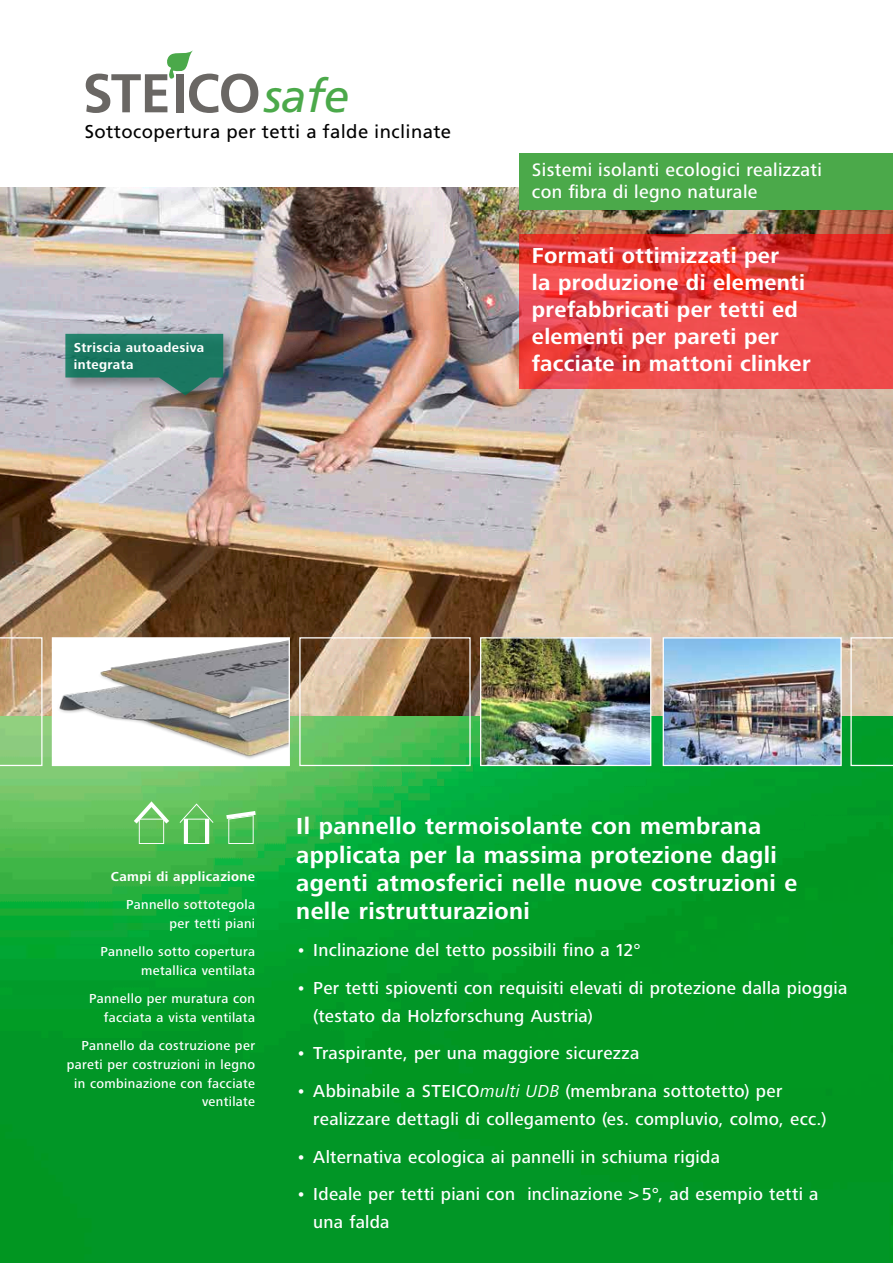
<style>
.page{position:relative;width:893px;height:1263px;background:#fff}
.page>*{position:absolute;margin:0;border:0;box-sizing:border-box;transform-origin:0 0}
.t1{font:italic 46.2px "Frutiger";color:#4ba94a}
.t2{font:700 24px/28.2px "Frutiger Next LTW1 G";letter-spacing:.015em;color:#fff}
.t3{font:700 22.5px/27px "Frutiger Next LTW1 G";letter-spacing:.015em;color:#fff}
.t4{font:500 18.75px/22.5px "Frutiger Next LTW1 G";letter-spacing:.02em;color:#fff}
.t5{font:18.6px "Frutiger";letter-spacing:.02em;color:#000}
.t6{font:500 18px/28px "Frutiger Next LTW1 G";letter-spacing:.015em;color:#fff}
.t7{font:500 13.5px/18.8px "Frutiger Next LTW1 G";letter-spacing:.025em;color:#fff;text-align:right}
.t8{font:700 13.5px/16.5px "Frutiger Next LTW1 G";letter-spacing:.03em;color:#fff}
.s1{font-weight:400;font-style:italic}
</style>
<div class="page">
<img style="left:0;top:188px;width:893px;height:528px">
<img style="left:0;top:716px;width:893px;height:547px">
<svg style="left:850px;top:637px;width:43px;height:129px"></svg>
<svg style="left:0;top:637px;width:43px;height:129px"></svg>
<div style="left:299px;top:637px;width:172px;height:129px;border:1px solid #fff"></div>
<img style="left:482px;top:639px;width:167px;height:125px">
<div style="left:480px;top:637px;width:171px;height:129px;border:1px solid #fff"></div>
<img style="left:665px;top:639px;width:175px;height:125px">
<div style="left:663px;top:637px;width:179px;height:129px;border:1px solid #fff"></div>
<div style="left:52px;top:638px;width:237px;height:127px;background:#fff"></div>
<img style="left:59px;top:691px;width:229px;height:68px">
<img style="left:93px;top:640px;width:195px;height:85px">
<div style="left:52px;top:637px;width:238px;height:129px;border:1px solid #fff"></div>
<svg style="left:86px;top:50px;width:172px;height:63px"></svg>
<div style="left:519px;top:153px;width:374px;height:57px;background:#4ba94a"></div>
<svg style="left:519px;top:234px;width:374px;height:154px;fill:#ee4a4a"></svg>
<svg style="left:226px;top:811px;width:30px;height:33px"></svg>
<svg style="left:179px;top:803px;width:35px;height:41px"></svg>
<svg style="left:130px;top:798px;width:43px;height:46px"></svg>
<div style="left:63px;top:332px;width:175px;height:77px;background:#000;opacity:.4"></div>
<svg style="left:65px;top:334px;width:158px;height:61px"></svg>
<h1 class="t1" style="left:264px;top:69px;width:87px">safe</h1>
<p class="t5" style="left:85px;top:120px;width:368px">Sottocopertura per tetti a falde inclinate</p>
<p class="t8" style="left:74px;top:340px;width:132px">Striscia autoadesiva integrata</p>
<p class="t4" style="left:532px;top:159px;width:292px">Sistemi isolanti ecologici realizzati con fibra di legno naturale</p>
<p class="t3" style="left:532px;top:243px;width:280px">Formati ottimizzati per<br>la produzione di elementi prefabbricati per tetti ed elementi per pareti per facciate in mattoni clinker</p>
<p class="t8" style="left:111px;top:869px;width:146px">Campi di applicazione</p>
<p class="t7" style="left:126px;top:896px;width:131px">Pannello sottotegola per tetti piani</p>
<p class="t7" style="left:100px;top:943px;width:156px">Pannello sotto copertura metallica ventilata</p>
<p class="t7" style="left:89px;top:990px;width:168px">Pannello per muratura con facciata a vista ventilata</p>
<p class="t7" style="left:67px;top:1037px;width:190px">Pannello da costruzione per pareti per costruzioni in legno in combinazione con facciate ventilate</p>
<h2 class="t2" style="left:296px;top:813px;width:502px">Il pannello termoisolante con membrana applicata per la massima protezione dagli agenti atmosferici nelle nuove costruzioni e nelle ristrutturazioni</h2>
<p class="t6" style="left:296px;top:937px;width:346px">• Inclinazione del tetto possibili fino a 12°</p>
<p class="t6" style="left:313px;top:974px;width:536px;text-indent:-17px">• Per tetti spioventi con requisiti elevati di protezione dalla pioggia (testato da Holzforschung Austria)</p>
<p class="t6" style="left:296px;top:1040px;width:344px">• Traspirante, per una maggiore sicurezza</p>
<p class="t6" style="left:313px;top:1077px;width:515px;text-indent:-17px">• Abbinabile a STEICO<span class="s1">multi UDB</span> (membrana sottotetto) per realizzare dettagli di collegamento (es. compluvio, colmo, ecc.)</p>
<p class="t6" style="left:296px;top:1143px;width:425px">• Alternativa ecologica ai pannelli in schiuma rigida</p>
<p class="t6" style="left:313px;top:1180px;width:507px;text-indent:-17px">• Ideale per tetti piani con inclinazione &gt; 5°, ad esempio tetti a una falda</p>
</div>
